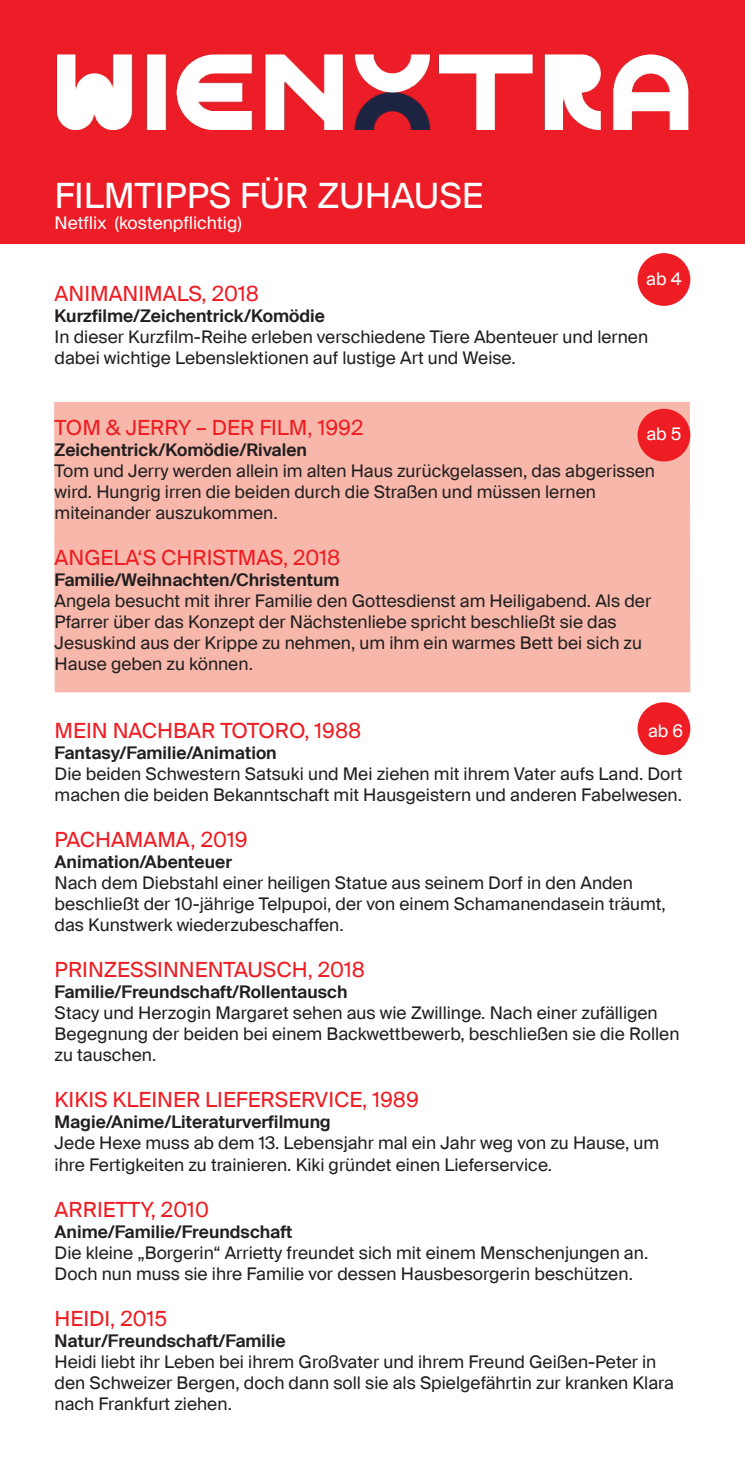
<style>
.page{position:relative;width:745px;height:1474px;background:#fff}
.page>*{position:absolute;margin:0;border:0;box-sizing:border-box;transform-origin:0 0}
.t1{font:35px "Suisse Intl";color:#fff}
.t2{font:21px "Suisse Intl";color:#ee1d23}
.t3{font:17.5px/21px "Suisse Intl";color:#231f20}
.t4{font:600 17.5px "Suisse Intl";color:#231f20}
.t5{font:17.5px "Suisse Intl";color:#fff}
</style>
<div class="page">
<div style="left:0;top:0;width:744px;height:243px;background:#ec1d26"></div>
<div style="left:54px;top:402px;width:636px;height:290px;background:#f7b8ab"></div>
<div style="left:637px;top:409px;width:53px;height:52px;background:#ee1d23;border-radius:50%"></div>
<img style="left:56px;top:55px;width:633px;height:75px">
<div style="left:637px;top:702px;width:53px;height:53px;background:#ee1d23;border-radius:50%"></div>
<div style="left:637px;top:253px;width:53px;height:53px;background:#ee1d23;border-radius:50%"></div>
<p class="t1" style="left:55px;top:176px;width:430px">FILMTIPPS FÜR ZUHAUSE</p>
<p class="t5" style="left:55px;top:213px;width:188px">Netflix (kostenpflichtig)</p>
<p class="t5" style="left:645px;top:268px;width:37px">ab 4</p>
<p class="t2" style="left:55px;top:281px;width:206px">ANIMANIMALS, 2018</p>
<p class="t4" style="left:55px;top:305px;width:272px">Kurzfilme/Zeichentrick/Komödie</p>
<p class="t3" style="left:55px;top:326px;width:594px">In dieser Kurzfilm-Reihe erleben verschiedene Tiere Abenteuer und lernen dabei wichtige Lebenslektionen auf lustige Art und Weise.</p>
<p class="t2" style="left:55px;top:415px;width:310px">TOM &amp; JERRY – DER FILM, 1992</p>
<p class="t4" style="left:55px;top:440px;width:254px">Zeichentrick/Komödie/Rivalen</p>
<p class="t3" style="left:55px;top:460px;width:601px">Tom und Jerry werden allein im alten Haus zurückgelassen, das abgerissen wird. Hungrig irren die beiden durch die Straßen und müssen lernen</p>
<p class="t3" style="left:55px;top:502px;width:224px">miteinander auszukommen.</p>
<p class="t2" style="left:55px;top:546px;width:287px">ANGELA‘S CHRISTMAS, 2018</p>
<p class="t4" style="left:55px;top:570px;width:286px">Familie/Weihnachten/Christentum</p>
<p class="t3" style="left:55px;top:591px;width:597px">Angela besucht mit ihrer Familie den Gottesdienst am Heiligabend. Als der<br>Pfarrer über das Konzept der Nächstenliebe spricht beschließt sie das</p>
<p class="t3" style="left:55px;top:633px;width:588px">Jesuskind aus der Krippe zu nehmen, um ihm ein warmes Bett bei sich zu</p>
<p class="t3" style="left:55px;top:654px;width:200px">Hause geben zu können.</p>
<p class="t5" style="left:646px;top:424px;width:37px">ab 5</p>
<p class="t2" style="left:55px;top:718px;width:308px">MEIN NACHBAR TOTORO, 1988</p>
<p class="t4" style="left:55px;top:742px;width:223px">Fantasy/Familie/Animation</p>
<p class="t3" style="left:55px;top:763px;width:629px">Die beiden Schwestern Satsuki und Mei ziehen mit ihrem Vater aufs Land. Dort machen die beiden Bekanntschaft mit Hausgeistern und anderen Fabelwesen.</p>
<p class="t2" style="left:55px;top:827px;width:194px">PACHAMAMA, 2019</p>
<p class="t4" style="left:55px;top:851px;width:179px">Animation/Abenteuer</p>
<p class="t3" style="left:55px;top:872px;width:579px">Nach dem Diebstahl einer heiligen Statue aus seinem Dorf in den Anden</p>
<p class="t3" style="left:55px;top:893px;width:612px">beschließt der 10-jährige Telpupoi, der von einem Schamanendasein träumt, das Kunstwerk wiederzubeschaffen.</p>
<p class="t2" style="left:55px;top:957px;width:312px">PRINZESSINNENTAUSCH, 2018</p>
<p class="t4" style="left:55px;top:981px;width:294px">Familie/Freundschaft/Rollentausch</p>
<p class="t3" style="left:55px;top:1002px;width:626px">Stacy und Herzogin Margaret sehen aus wie Zwillinge. Nach einer zufälligen<br>Begegnung der beiden bei einem Backwettbewerb, beschließen sie die Rollen zu tauschen.</p>
<p class="t2" style="left:55px;top:1087px;width:365px">KIKIS KLEINER LIEFERSERVICE, 1989</p>
<p class="t4" style="left:55px;top:1112px;width:277px">Magie/Anime/Literaturverfilmung</p>
<p class="t3" style="left:55px;top:1132px;width:605px">Jede Hexe muss ab dem 13. Lebensjahr mal ein Jahr weg von zu Hause, um ihre Fertigkeiten zu trainieren. Kiki gründet einen Lieferservice.</p>
<p class="t2" style="left:55px;top:1197px;width:156px">ARRIETTY, 2010</p>
<p class="t4" style="left:55px;top:1221px;width:239px">Anime/Familie/Freundschaft</p>
<p class="t3" style="left:55px;top:1242px;width:594px">Die kleine „Borgerin“ Arrietty freundet sich mit einem Menschenjungen an.<br>Doch nun muss sie ihre Familie vor dessen Hausbesorgerin beschützen.</p>
<p class="t2" style="left:55px;top:1306px;width:114px">HEIDI, 2015</p>
<p class="t4" style="left:55px;top:1330px;width:232px">Natur/Freundschaft/Familie</p>
<p class="t3" style="left:55px;top:1351px;width:620px">Heidi liebt ihr Leben bei ihrem Großvater und ihrem Freund Geißen-Peter in den Schweizer Bergen, doch dann soll sie als Spielgefährtin zur kranken Klara nach Frankfurt ziehen.</p>
<p class="t5" style="left:647px;top:720px;width:37px">ab 6</p>
</div>
